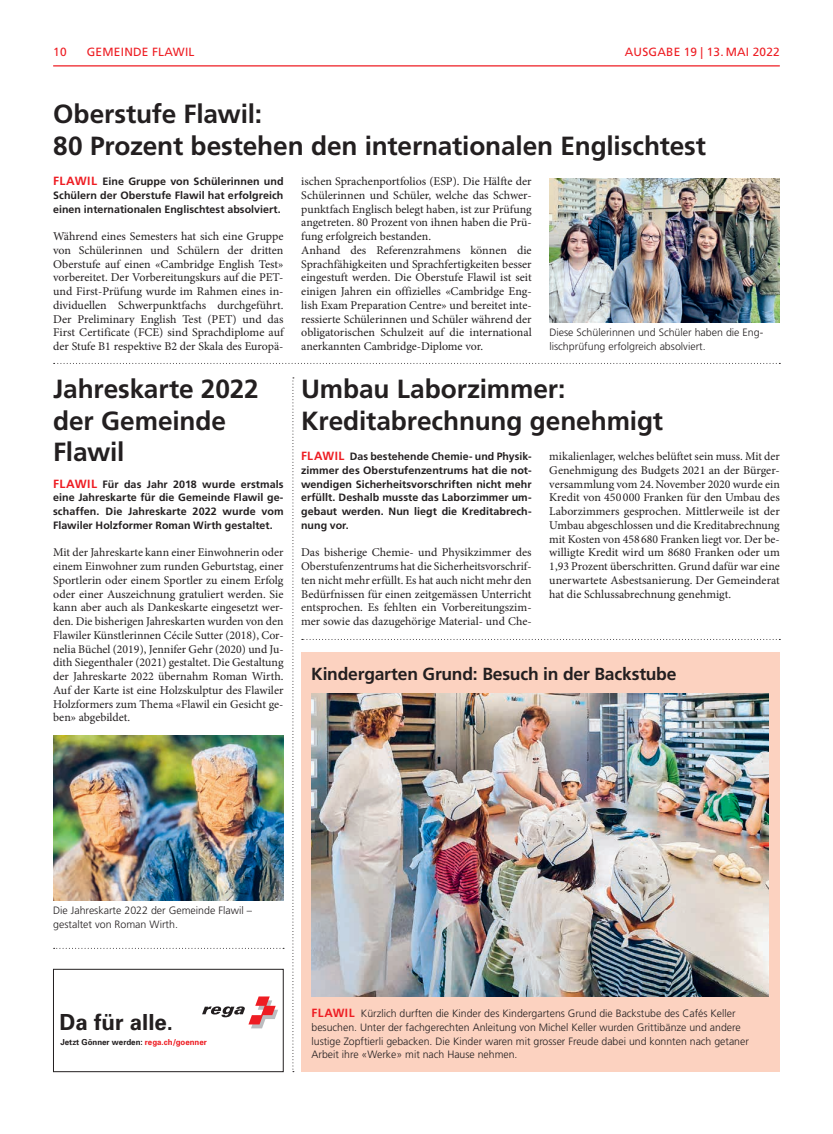
<style>
.page{position:relative;width:833px;height:1134px;background:#fff}
.page>*{position:absolute;margin:0;border:0;box-sizing:border-box;transform-origin:0 0}
.t1{font:700 26.25px/31.2px "Frutiger LT Std";letter-spacing:-.005em;color:#231f20}
.t2{font:700 22.25px "Univers";color:#231f20}
.t3{font:700 17.5px "Frutiger LT Std";letter-spacing:-.01em;color:#231f20}
.t4{font:11.88px/13.8px "Minion Pro";color:#231f20;text-align:justify}
.t5{font:11.88px "Frutiger LT Std";letter-spacing:.02em;color:#ee1d23}
.t6{font:700 10.62px/13.8px "Frutiger LT Std";letter-spacing:.005em;color:#231f20;text-align:justify}
.t7{font:300 10.62px/13.8px "Frutiger LT Std";color:#231f20}
.t8{font:700 8.25px "Univers";color:#231f20;scale:.96 1}
.s1{font-size:11.88px;color:#ee1d23}
.s2{color:#ee1d23}
.s3{font-weight:700;font-size:11.88px;color:#ee1d23}
</style>
<div class="page">
<hr style="left:53px;top:65px;width:727px;height:1px;background:#ee1d23">
<svg style="left:54px;top:363px;width:726px;height:1px"></svg>
<svg style="left:302px;top:639px;width:478px;height:1px"></svg>
<svg style="left:54px;top:948px;width:230px;height:1px"></svg>
<div style="left:301px;top:653px;width:478px;height:419px;background:#fcd2c0"></div>
<img style="left:311px;top:694px;width:457px;height:302px">
<img style="left:53px;top:735px;width:230px;height:165px">
<img style="left:549px;top:178px;width:231px;height:144px">
<svg style="left:202px;top:996px;width:76px;height:32px"></svg>
<svg style="left:292px;top:377px;width:3px;height:695px"></svg>
<div style="left:53px;top:969px;width:230px;height:103px;border:1px solid #231f20"></div>
<p class="t5" style="left:53px;top:45px;width:15px">10</p>
<p class="t5" style="left:87px;top:45px;width:109px">GEMEINDE FLAWIL</p>
<p class="t5" style="left:625px;top:45px;width:18px">AUSGABE</p>
<p class="t5" style="left:683px;top:45px;width:98px">19 | 13. MAI 2022</p>
<h1 class="t1" style="left:53px;top:99px;width:654px">Oberstufe Flawil:<br>80 Prozent bestehen den internationalen Englischtest</h1>
<p class="t6" style="left:53px;top:175px;width:232px"><span class="s1">FLAWIL</span> Eine Gruppe von Schülerinnen und Schülern der Oberstufe Flawil hat erfolgreich einen internationalen Englischtest absolviert.</p>
<p class="t4" style="left:53px;top:230px;width:232px">Während eines Semesters hat sich eine Gruppe von Schülerinnen und Schülern der dritten Oberstufe auf einen «Cambridge English Test» vorbereitet. Der Vorbereitungskurs auf die PET&shy;und First-Prüfung wurde im Rahmen eines in&shy;dividuellen Schwerpunktfachs durchgeführt.<br>Der Preliminary English Test (PET) und das First Certificate (FCE) sind Sprachdiplome auf der Stufe B1 respektive B2 der Skala des Europä-</p>
<p class="t4" style="left:301px;top:175px;width:232px;text-align:left">ischen Sprachenportfolios (ESP). Die Hälfte der Schülerinnen und Schüler, welche das Schwer&shy;punktfach Englisch belegt haben, ist zur Prüfung angetreten. 80 Prozent von ihnen haben die Prü&shy;fung erfolgreich bestanden.<br>Anhand des Referenzrahmens können die Sprachfähigkeiten und Sprachfertigkeiten besser eingestuft werden. Die Oberstufe Flawil ist seit einigen Jahren ein offizielles «Cambridge Eng&shy;lish Exam Preparation Centre» und bereitet inte&shy;ressierte Schülerinnen und Schüler während der obligatorischen Schulzeit auf die international anerkannten Cambridge-Diplome vor.</p>
<p class="t7" style="left:549px;top:326px;width:215px">Diese Schülerinnen und Schüler haben die Eng&shy;lischprüfung erfolgreich absolviert.</p>
<h1 class="t1" style="left:53px;top:374px;width:207px">Jahreskarte 2022 der Gemeinde<br>Flawil</h1>
<p class="t6" style="left:53px;top:477px;width:232px"><span class="s1">FLAWIL</span> Für das Jahr 2018 wurde erstmals eine Jahreskarte für die Gemeinde Flawil ge&shy;schaffen. Die Jahreskarte 2022 wurde vom Flawiler Holzformer Roman Wirth gestaltet.</p>
<p class="t4" style="left:53px;top:546px;width:232px">Mit der Jahreskarte kann einer Einwohnerin oder einem Einwohner zum runden Geburtstag, einer Sportlerin oder einem Sportler zu einem Erfolg oder einer Auszeichnung gratuliert werden. Sie kann aber auch als Dankeskarte eingesetzt wer&shy;den. Die bisherigen Jahreskarten wurden von den Flawiler Künstlerinnen Cécile Sutter (2018), Cor&shy;nelia Büchel (2019), Jennifer Gehr (2020) und Ju&shy;dith Siegenthaler (2021) gestaltet. Die Gestaltung der Jahreskarte 2022 übernahm Roman Wirth.<br>Auf der Karte ist eine Holzskulptur des Flawiler Holzformers zum Thema «Flawil ein Gesicht ge&shy;ben» abgebildet.</p>
<h1 class="t1" style="left:301px;top:374px;width:363px">Umbau Laborzimmer:<br>Kreditabrechnung genehmigt</h1>
<p class="t6" style="left:301px;top:450px;width:232px"><span class="s1">FLAWIL</span> Das bestehende Chemie- und Physik&shy;zimmer des Oberstufenzentrums hat die not&shy;wendigen Sicherheitsvorschriften nicht mehr erfüllt. Deshalb musste das Laborzimmer um&shy;gebaut werden. Nun liegt die Kreditabrech&shy;nung vor.</p>
<p class="t4" style="left:301px;top:546px;width:232px">Das bisherige Chemie- und Physikzimmer des Oberstufenzentrums hat die Sicherheitsvorschrif&shy;ten nicht mehr erfüllt. Es hat auch nicht mehr den Bedürfnissen für einen zeitgemässen Unterricht entsprochen. Es fehlten ein Vorbereitungszim&shy;mer sowie das dazugehörige Material- und Che-</p>
<p class="t4" style="left:549px;top:450px;width:232px">mikalienlager, welches belüftet sein muss. Mit der Genehmigung des Budgets 2021 an der Bürger&shy;versammlung vom 24.November 2020 wurde ein Kredit von 450 000 Franken für den Umbau des Laborzimmers gesprochen. Mittlerweile ist der Umbau abgeschlossen und die Kreditabrechnung mit Kosten von 458 680 Franken liegt vor. Der be&shy;willigte Kredit wird um 8680 Franken oder um 1,93 Prozent überschritten. Grund dafür war eine unerwartete Asbestsanierung. Der Gemeinderat hat die Schlussabrechnung genehmigt.</p>
<h3 class="t3" style="left:311px;top:664px;width:367px">Kindergarten Grund: Besuch in der Backstube</h3>
<p class="t7" style="left:53px;top:903px;width:200px">Die Jahreskarte 2022 der Gemeinde Flawil – gestaltet von Roman Wirth.</p>
<h2 class="t2" style="left:60px;top:1008px;width:115px">Da für alle.</h2>
<p class="t8" style="left:60px;top:1037px;width:154px">Jetzt Gönner werden: <span class="s2">rega.ch/goenner</span></p>
<p class="t7" style="left:311px;top:1007px;width:439px"><span class="s3">FLAWIL</span> Kürzlich durften die Kinder des Kindergartens Grund die Backstube des Cafés Keller besuchen. Unter der fachgerechten Anleitung von Michel Keller wurden Grittibänze und andere lustige Zopftierli gebacken. Die Kinder waren mit grosser Freude dabei und konnten nach getaner Arbeit ihre «Werke» mit nach Hause nehmen.</p>
</div>
